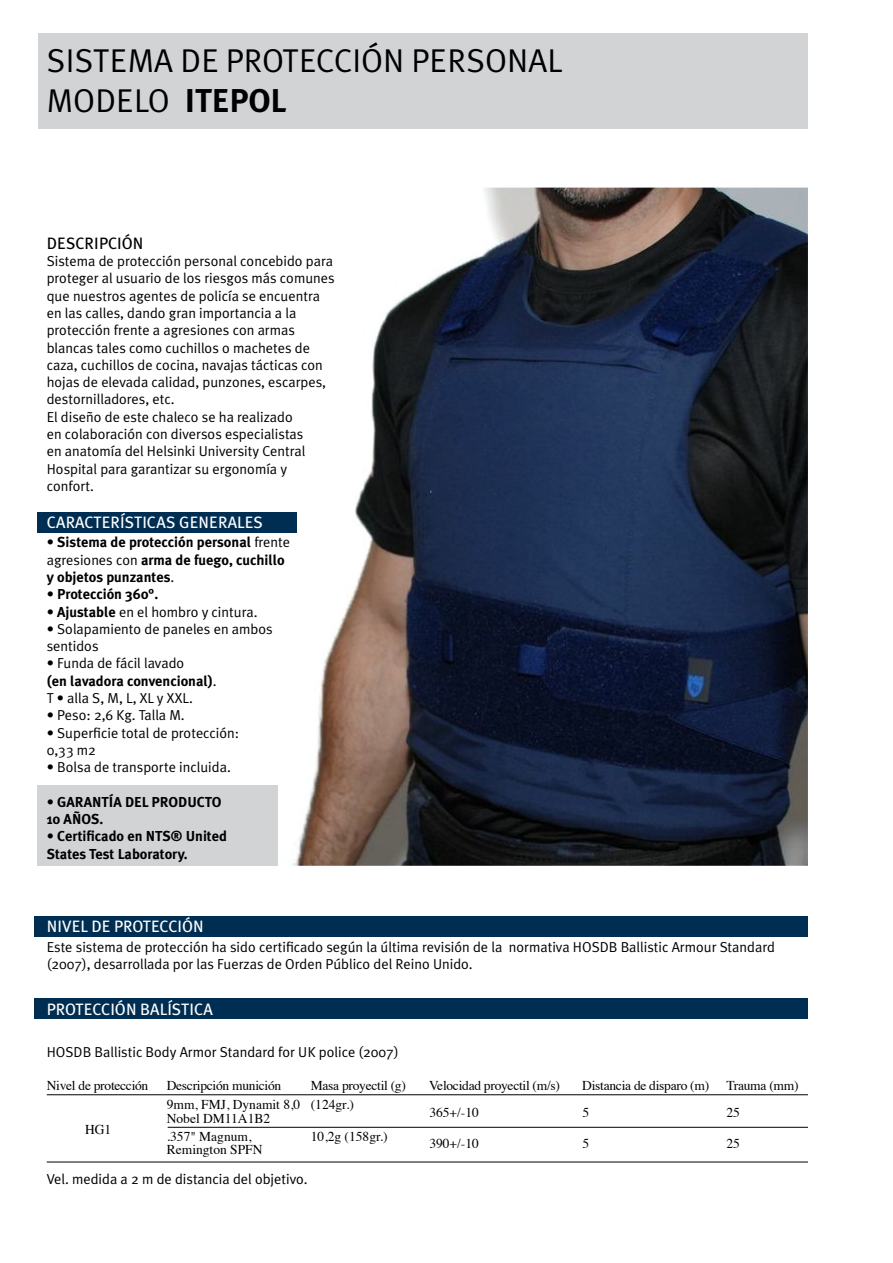
<style>
.page{position:relative;width:893px;height:1263px;background:#fff}
.page>*{position:absolute;margin:0;border:0;box-sizing:border-box;transform-origin:0 0}
.t1{font:33px/39.6px "Meta Plus Normal";color:#000}
.t2{font:16.5px "Meta Plus";color:#fff}
.t3{font:16.5px "Meta Plus";color:#000}
.t4{font:14.4px/17.2px "Meta Plus Normal";color:#000}
.t5{font:700 14.4px/17.2px "Meta Plus";color:#000}
.t6{font:13.5px "Times";letter-spacing:-.02em;color:#000}
.t7{font:13.5px/18px "Times";color:#000}
.s1{font-family:"Meta Plus";font-weight:700}
.s2{font-family:"Meta Plus Normal";font-weight:400}
</style>
<div class="page">
<div style="left:37px;top:785px;width:240px;height:81px;background:#d1d3d4"></div>
<div style="left:34px;top:916px;width:774px;height:21px;background:#002e52"></div>
<img style="left:280px;top:188px;width:528px;height:678px">
<div style="left:38px;top:33px;width:770px;height:96px;background:#d1d3d4"></div>
<div style="left:37px;top:512px;width:259px;height:20px;background:#002e52"></div>
<div style="left:34px;top:998px;width:774px;height:20px;background:#002e52"></div>
<hr style="left:47px;top:1094px;width:761px;height:1px;background:#000">
<hr style="left:168px;top:1127px;width:640px;height:1px;background:#000">
<hr style="left:47px;top:1161px;width:761px;height:1px;background:#000">
<h1 class="t1" style="left:47px;top:41px;width:517px">SISTEMA DE PROTECCIÓN PERSONAL<br>MODELO <span class="s1">ITEPOL</span></h1>
<p class="t3" style="left:47px;top:234px;width:98px">DESCRIPCIÓN</p>
<p class="t4" style="left:47px;top:252px;width:289px">Sistema de protección personal concebido para proteger al usuario de los riesgos más comunes que nuestros agentes de policía se encuentra en las calles, dando gran importancia a la protección frente a agresiones con armas blancas tales como cuchillos o machetes de caza, cuchillos de cocina, navajas tácticas con hojas de elevada calidad, punzones, escarpes, destornilladores, etc.<br>El diseño de este chaleco se ha realizado<br>en colaboración con diversos especialistas<br>en anatomía del Helsinki University Central Hospital para garantizar su ergonomía y confort.</p>
<p class="t2" style="left:47px;top:513px;width:218px">CARACTERÍSTICAS GENERALES</p>
<p class="t5" style="left:47px;top:534px;width:245px"><span class="s2">•</span> Sistema de protección personal <span class="s2">frente agresiones con</span> arma de fuego, cuchillo y objetos punzantes<span class="s2">.</span></p>
<p class="t5" style="left:47px;top:586px;width:113px"><span class="s2">•</span> Protección 360°.</p>
<p class="t4" style="left:47px;top:603px;width:212px">• <span class="s1">Ajustable</span> en el hombro y cintura.</p>
<p class="t4" style="left:47px;top:620px;width:227px">• Solapamiento de paneles en ambos sentidos</p>
<p class="t4" style="left:47px;top:655px;width:139px">• Funda de fácil lavado</p>
<p class="t5" style="left:47px;top:672px;width:171px">(en lavadora convencional)<span class="s2">.</span></p>
<p class="t4" style="left:47px;top:689px;width:148px">T • alla S, M, L, XL y XXL.</p>
<p class="t4" style="left:47px;top:706px;width:140px">• Peso: 2,6 Kg. Talla M.</p>
<p class="t4" style="left:47px;top:724px;width:194px">• Superficie total de protección:<br>0,33 m2</p>
<p class="t4" style="left:47px;top:758px;width:186px">• Bolsa de transporte incluida.</p>
<p class="t5" style="left:47px;top:793px;width:176px"><span class="s2">•</span> GARANTÍA DEL PRODUCTO<br>10 AÑOS.</p>
<p class="t5" style="left:47px;top:827px;width:182px"><span class="s2">•</span> Certificado en NTS® United<br>States Test Laboratory.</p>
<p class="t2" style="left:47px;top:917px;width:159px">NIVEL DE PROTECCIÓN</p>
<p class="t4" style="left:47px;top:938px;width:730px">Este sistema de protección ha sido certificado según la última revisión de la normativa HOSDB Ballistic Armour Standard (2007), desarrollada por las Fuerzas de Orden Público del Reino Unido.</p>
<p class="t2" style="left:47px;top:1000px;width:103px">PROTECCIÓN BALÍSTICA</p>
<p class="t4" style="left:47px;top:1043px;width:353px">HOSDB Ballistic Body Armor Standard for UK police (2007)</p>
<p class="t6" style="left:47px;top:1072px;width:103px">Nivel de protección</p>
<p class="t6" style="left:167px;top:1072px;width:116px">Descripción munición</p>
<p class="t6" style="left:311px;top:1072px;width:97px">Masa proyectil (g)</p>
<p class="t6" style="left:429px;top:1072px;width:132px">Velocidad proyectil (m/s)</p>
<p class="t6" style="left:582px;top:1072px;width:128px">Distancia de disparo (m)</p>
<p class="t6" style="left:726px;top:1072px;width:74px">Trauma (mm)</p>
<p class="t7" style="left:167px;top:1094px;width:189px">9mm, FMJ, Dynamit 8,0 (124gr.)</p>
<p class="t6" style="left:429px;top:1099px;width:51px">365+/-10</p>
<p class="t6" style="left:582px;top:1099px;width:8px">5</p>
<p class="t6" style="left:726px;top:1099px;width:15px">25</p>
<p class="t7" style="left:167px;top:1108px;width:105px">Nobel DM11A1B2 .357" Magnum,</p>
<p class="t6" style="left:85px;top:1116px;width:28px">HG1</p>
<p class="t7" style="left:311px;top:1126px;width:78px">10,2g (158gr.)</p>
<p class="t6" style="left:429px;top:1131px;width:51px">390+/-10</p>
<p class="t6" style="left:582px;top:1131px;width:8px">5</p>
<p class="t6" style="left:726px;top:1131px;width:15px">25</p>
<p class="t7" style="left:167px;top:1139px;width:97px">Remington SPFN</p>
<p class="t4" style="left:47px;top:1170px;width:262px">Vel. medida a 2 m de distancia del objetivo.</p>
</div>
